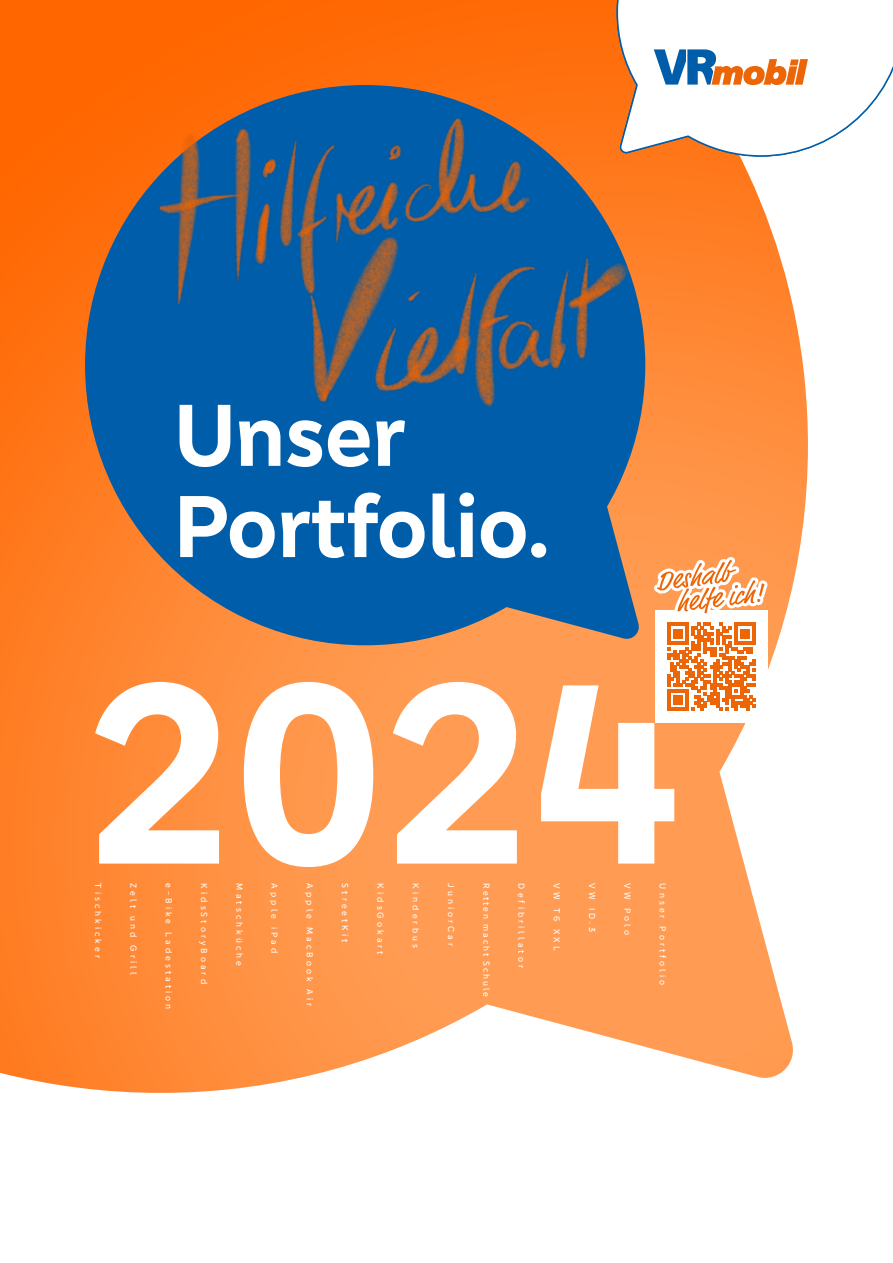
<style>
.page{position:relative;width:893px;height:1263px;background:#fff}
.page>*{position:absolute;margin:0;border:0;box-sizing:border-box;transform-origin:0 0}
.t1{font:700 265.95px "Genos GFG";color:#fff}
.t2{font:700 91.05px/91.2px "Genos GFG";color:#fff}
.t3{font:9px "Genos GFG";letter-spacing:.34em;color:#fff}
.t4{font:9px "Genos GFG";letter-spacing:.2em;color:#fff}
</style>
<div class="page">
<img style="left:0;top:0;width:808px;height:1093px">
<svg style="left:506px;top:506px;width:133px;height:134px;background:#56718a"></svg>
<div style="left:85px;top:85px;width:560px;height:560px;background:#005da9;border-radius:50%"></div>
<img style="left:149px;top:85px;width:389px;height:220px">
<img style="left:293px;top:202px;width:353px;height:230px">
<div style="left:655px;top:611px;width:113px;height:112px;background:#fff"></div>
<svg style="left:668px;top:623px;width:87px;height:88px"></svg>
<svg style="left:654px;top:557px;width:113px;height:59px"></svg>
<svg style="left:616px;top:0;width:277px;height:157px"></svg>
<h2 class="t2" style="left:174px;top:390px;width:377px">Unser<br>Portfolio.</h2>
<h1 class="t1" style="left:85px;top:619px;width:597px">2024</h1>
<p class="t3" style="left:103px;top:883px;width:76px;rotate:90deg">Tischkicker</p>
<p class="t3" style="left:139px;top:883px;width:93px;rotate:90deg">Zelt und Grill</p>
<p class="t3" style="left:174px;top:883px;width:127px;rotate:90deg">e-Bike Ladestation</p>
<p class="t3" style="left:209px;top:883px;width:102px;rotate:90deg">KidsStoryBoard</p>
<p class="t3" style="left:245px;top:883px;width:84px;rotate:90deg">Matschküche</p>
<p class="t3" style="left:280px;top:883px;width:71px;rotate:90deg">Apple iPad</p>
<p class="t3" style="left:315px;top:883px;width:124px;rotate:90deg">Apple MacBook Air</p>
<p class="t3" style="left:350px;top:883px;width:61px;rotate:90deg">StreetKit</p>
<p class="t3" style="left:386px;top:883px;width:73px;rotate:90deg">KidsGokart</p>
<p class="t3" style="left:421px;top:883px;width:66px;rotate:90deg">Kinderbus</p>
<p class="t3" style="left:456px;top:883px;width:64px;rotate:90deg">JuniorCar</p>
<p class="t4" style="left:491px;top:883px;width:115px;rotate:90deg">Retten macht Schule</p>
<p class="t3" style="left:527px;top:883px;width:86px;rotate:90deg">Defibrillator</p>
<p class="t3" style="left:562px;top:883px;width:68px;rotate:90deg">VW T6 XXL</p>
<p class="t3" style="left:597px;top:883px;width:50px;rotate:90deg">VW ID.3</p>
<p class="t3" style="left:633px;top:883px;width:53px;rotate:90deg">VW Polo</p>
<p class="t3" style="left:668px;top:883px;width:103px;rotate:90deg">Unser Portfolio</p>
</div>
